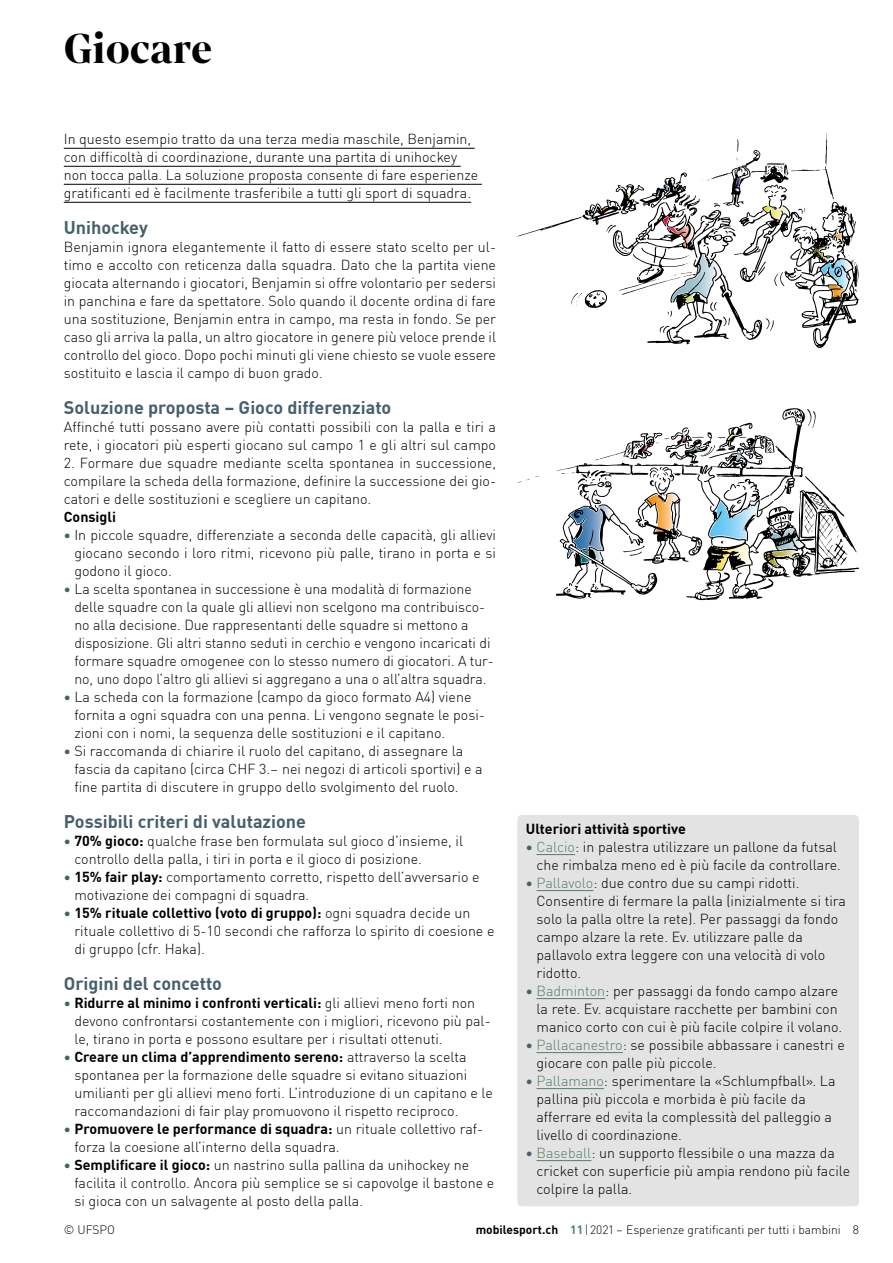
<style>
.page{position:relative;width:893px;height:1263px;background:#fff}
.page>*{position:absolute;margin:0;border:0;box-sizing:border-box;transform-origin:0 0}
.h_Titel{font:700 45px "Mixta Pro";color:#000}
.h_Untertitel{font:700 18px "DINOT";color:#46606c}
.p_Fliesstext{font:300 14.25px/18px "DINOT";color:#000}
.li_Tipp{font:300 14.25px/18px "DINOT";color:#000}
.h_h5{font:300 14.25px/18px "DINOT";color:#000}
.h_Untertitel_Tipp{font:700 14.25px "DINOT";color:#000}
.h_Rubrik{font:700 14.25px "DINOT";color:#000}
.t1{font:300 12px "DINOT";color:#000}
.s1{font-weight:700;color:#46606c}
.s2{font-weight:700}
.s3{color:#567d6c}
.s4{font-weight:700;color:#567d6c}
</style>
<div class="page">
<hr style="left:64px;top:148px;width:411px;height:1px;background:#000">
<hr style="left:64px;top:166px;width:397px;height:1px;background:#000">
<hr style="left:64px;top:184px;width:418px;height:1px;background:#000">
<hr style="left:64px;top:202px;width:407px;height:1px;background:#000">
<div style="left:517px;top:815px;width:342px;height:31px;background:#e3e3e3;border-radius:4px"></div>
<div style="left:517px;top:829px;width:342px;height:377px;background:#e3e3e3;border-radius:4px"></div>
<hr style="left:536px;top:854px;width:39px;height:1px;background:#567d6c">
<hr style="left:536px;top:890px;width:57px;height:1px;background:#567d6c">
<hr style="left:536px;top:998px;width:69px;height:1px;background:#567d6c">
<hr style="left:536px;top:1052px;width:87px;height:1px;background:#567d6c">
<hr style="left:536px;top:1088px;width:68px;height:1px;background:#567d6c">
<hr style="left:536px;top:1160px;width:55px;height:1px;background:#567d6c">
<svg style="left:517px;top:133px;width:342px;height:215px"></svg>
<svg style="left:517px;top:476px;width:23px;height:7px"></svg>
<svg style="left:556px;top:408px;width:303px;height:192px"></svg>
<p class="h_Titel" style="left:64px;top:22px;width:150px">Giocare</p>
<p class="h_h5" style="left:64px;top:128px;width:416px">In questo esempio tratto da una terza media maschile, Benjamin, con difficoltà di coordinazione, durante una partita di unihockey non tocca palla. La soluzione proposta consente di fare esperienze gratificanti ed è facilmente trasferibile a tutti gli sport di squadra.</p>
<h2 class="h_Untertitel" style="left:64px;top:213px;width:86px">Unihockey</h2>
<p class="p_Fliesstext" style="left:64px;top:236px;width:434px;text-align:justify">Benjamin ignora elegantemente il fatto di essere stato scelto per ul&shy;timo e accolto con reticenza dalla squadra. Dato che la partita viene giocata alternando i giocatori, Benjamin si offre volontario per sedersi in panchina e fare da spettatore. Solo quando il docente ordina di fare una sostituzione, Benjamin entra in campo, ma resta in fondo. Se per caso gli arriva la palla, un altro giocatore in genere più veloce prende il controllo del gioco. Dopo pochi minuti gli viene chiesto se vuole essere sostituito e lascia il campo di buon grado.</p>
<h2 class="h_Untertitel" style="left:64px;top:393px;width:329px">Soluzione proposta – Gioco differenziato</h2>
<p class="p_Fliesstext" style="left:64px;top:416px;width:434px">Affinché tutti possano avere più contatti possibili con la palla e tiri a rete, i giocatori più esperti giocano sul campo 1 e gli altri sul campo</p>
<p class="p_Fliesstext" style="left:64px;top:452px;width:434px;text-align:justify">2. Formare due squadre mediante scelta spontanea in successione, compilare la scheda della formazione, definire la successione dei gio&shy;catori e delle sostituzioni e scegliere un capitano.</p>
<p class="h_Rubrik" style="left:64px;top:505px;width:54px">Consigli</p>
<p class="p_Fliesstext" style="left:74px;top:524px;width:423px;text-align:justify;text-indent:-11px"><span class="s1">•</span> In piccole squadre, differenziate a seconda delle capacità, gli allievi giocano secondo i loro ritmi, ricevono più palle, tirano in porta e si godono il gioco.</p>
<p class="p_Fliesstext" style="left:74px;top:578px;width:421px;text-indent:-11px"><span class="s1">•</span> La scelta spontanea in successione è una modalità di formazione delle squadre con la quale gli allievi non scelgono ma contribuisco&shy;no alla decisione. Due rappresentanti delle squadre si mettono a disposizione. Gli altri stanno seduti in cerchio e vengono incaricati di formare squadre omogenee con lo stesso numero di giocatori. A tur&shy;no, uno dopo l’altro gli allievi si aggregano a una o all’altra squadra.</p>
<p class="p_Fliesstext" style="left:74px;top:686px;width:412px;text-indent:-11px"><span class="s1">•</span> La scheda con la formazione (campo da gioco formato A4) viene fornita a ogni squadra con una penna. Li vengono segnate le posi&shy;zioni con i nomi, la sequenza delle sostituzioni e il capitano.</p>
<p class="p_Fliesstext" style="left:74px;top:740px;width:410px;text-indent:-11px"><span class="s1">•</span> Si raccomanda di chiarire il ruolo del capitano, di assegnare la fascia da capitano (circa CHF 3.– nei negozi di articoli sportivi) e a fine partita di discutere in gruppo dello svolgimento del ruolo.</p>
<h2 class="h_Untertitel" style="left:64px;top:807px;width:244px">Possibili criteri di valutazione</h2>
<p class="p_Fliesstext" style="left:74px;top:830px;width:390px;text-indent:-11px"><span class="s1">•</span> <span class="s2">70% gioco:</span> qualche frase ben formulata sul gioco d’insieme, il controllo della palla, i tiri in porta e il gioco di posizione.</p>
<p class="p_Fliesstext" style="left:74px;top:866px;width:407px;text-indent:-11px"><span class="s1">•</span> <span class="s2">15% fair play:</span> comportamento corretto, rispetto dell’avversario e motivazione dei compagni di squadra.</p>
<p class="p_Fliesstext" style="left:74px;top:902px;width:422px;text-indent:-11px"><span class="s1">•</span> <span class="s2">15% rituale collettivo (voto di gruppo):</span> ogni squadra decide un rituale collettivo di 5-10 secondi che rafforza lo spirito di coesione e di gruppo (cfr. Haka).</p>
<h2 class="h_Untertitel" style="left:64px;top:969px;width:160px">Origini del concetto</h2>
<p class="p_Fliesstext" style="left:74px;top:992px;width:418px;text-indent:-11px"><span class="s1">•</span> <span class="s2">Ridurre al minimo i confronti verticali:</span> gli allievi meno forti non devono confrontarsi costantemente con i migliori, ricevono più pal&shy;le, tirano in porta e possono esultare per i risultati ottenuti.</p>
<p class="p_Fliesstext" style="left:74px;top:1046px;width:420px;text-indent:-11px"><span class="s1">•</span> <span class="s2">Creare un clima d’apprendimento sereno:</span> attraverso la scelta spontanea per la formazione delle squadre si evitano situazioni umilianti per gli allievi meno forti. L’introduzione di un capitano e le raccomandazioni di fair play promuovono il rispetto reciproco.</p>
<p class="p_Fliesstext" style="left:74px;top:1118px;width:410px;text-indent:-11px"><span class="s1">•</span> <span class="s2">Promuovere le performance di squadra:</span> un rituale collettivo raf&shy;forza la coesione all’interno della squadra.</p>
<p class="p_Fliesstext" style="left:74px;top:1154px;width:421px;text-indent:-11px"><span class="s1">•</span> <span class="s2">Semplificare il gioco:</span> un nastrino sulla pallina da unihockey ne facilita il controllo. Ancora più semplice se si capovolge il bastone e si gioca con un salvagente al posto della palla.</p>
<h2 class="h_Untertitel_Tipp" style="left:526px;top:818px;width:162px">Ulteriori attività sportive</h2>
<p class="li_Tipp" style="left:526px;top:837px;width:317px;text-align:right"><span class="s1">•</span> <span class="s3">Calcio</span>: in palestra utilizzare un pallone da futsal che rimbalza meno ed è più facile da controllare.</p>
<p class="li_Tipp" style="left:536px;top:873px;width:311px;text-indent:-11px"><span class="s1">•</span> <span class="s3">Pallavolo</span>: due contro due su campi ridotti.<br>Consentire di fermare la palla (inizialmente si tira solo la palla oltre la rete). Per passaggi da fondo campo alzare la rete. Ev. utilizzare palle da pallavolo extra leggere con una velocità di volo ridotto.</p>
<p class="li_Tipp" style="left:536px;top:981px;width:307px;text-indent:-11px"><span class="s1">•</span> <span class="s3">Badminton</span>: per passaggi da fondo campo alzare la rete. Ev. acquistare racchette per bambini con manico corto con cui è più facile colpire il volano.</p>
<p class="li_Tipp" style="left:536px;top:1035px;width:310px;text-indent:-11px"><span class="s1">•</span> <span class="s3">Pallacanestro</span>: se possibile abbassare i canestri e giocare con palle più piccole.</p>
<p class="li_Tipp" style="left:536px;top:1071px;width:301px;text-indent:-11px"><span class="s1">•</span> <span class="s3">Pallamano</span>: sperimentare la «Schlumpfball». La pallina più piccola e morbida è più facile da afferrare ed evita la complessità del palleggio a livello di coordinazione.</p>
<p class="li_Tipp" style="left:536px;top:1143px;width:315px;text-indent:-11px"><span class="s1">•</span> <span class="s3">Baseball</span>: un supporto flessibile o una mazza da cricket con superficie più ampia rendono più facile colpire la palla.</p>
<p class="t1" style="left:64px;top:1220px;width:53px">© UFSPO</p>
<p class="t1" style="left:476px;top:1220px;width:385px"><span class="s2">mobilesport.ch</span> <span class="s4">11</span>|2021 – Esperienze gratificanti per tutti i bambini 8</p>
</div>
